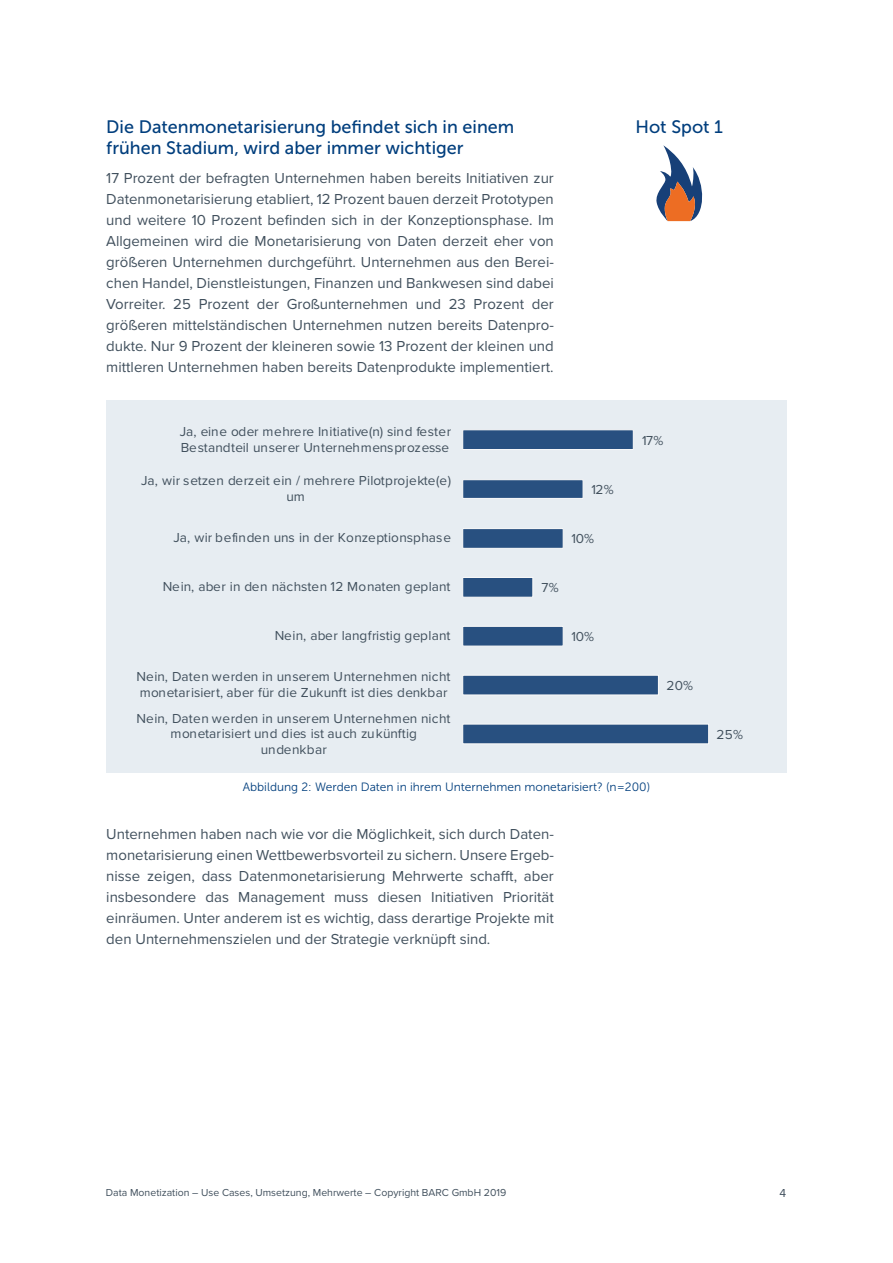
<style>
.page{position:relative;width:893px;height:1263px;background:#fff}
.page>*{position:absolute;margin:0;border:0;box-sizing:border-box;transform-origin:0 0}
.t1{font:18px "Museo Sans 500";color:#003e7d}
.t2{font:15px/21px "Proxima Nova";color:#41505d;text-align:justify}
.t3{font:13.5px/15.6px "Proxima Nova";letter-spacing:.005em;color:#41505d}
.t4{font:12px "Museo Sans 300";color:#003e7d}
.t5{font:12px "Proxima Nova";color:#41505d}
.t6{font:10.5px "Proxima Nova";color:#41505d}
</style>
<div class="page">
<svg style="left:656px;top:145px;width:46px;height:76px"></svg>
<div style="left:106px;top:400px;width:681px;height:373px;background:#e7edf2"></div>
<svg style="left:463px;top:430px;width:246px;height:314px"></svg>
<p class="t1" style="left:106px;top:116px;width:410px">Die Datenmonetarisierung befindet sich in einem</p>
<p class="t1" style="left:635px;top:116px;width:89px">Hot Spot 1</p>
<p class="t1" style="left:106px;top:138px;width:359px">frühen Stadium, wird aber immer wichtiger</p>
<p class="t2" style="left:106px;top:167px;width:449px">17 Prozent der befragten Unternehmen haben bereits Initiativen zur Datenmonetarisierung etabliert, 12 Prozent bauen derzeit Prototypen und weitere 10 Prozent befinden sich in der Konzeptionsphase. Im Allgemeinen wird die Monetarisierung von Daten derzeit eher von größeren Unternehmen durchgeführt. Unternehmen aus den Berei&shy;chen Handel, Dienstleistungen, Finanzen und Bankwesen sind dabei Vorreiter. 25 Prozent der Großunternehmen und 23 Prozent der größeren mittelständischen Unternehmen nutzen bereits Datenpro&shy;dukte. Nur 9 Prozent der kleineren sowie 13 Prozent der kleinen und mittleren Unternehmen haben bereits Datenprodukte implementiert.</p>
<p class="t3" style="left:180px;top:423px;width:273px">Ja, eine oder mehrere Initiative(n) sind fester<br>Bestandteil unserer Unternehmensprozesse</p>
<p class="t3" style="left:141px;top:472px;width:311px;text-align:center">Ja, wir setzen derzeit ein / mehrere Pilotprojekte(e) um</p>
<p class="t3" style="left:173px;top:529px;width:279px">Ja, wir befinden uns in der Konzeptionsphase</p>
<p class="t3" style="left:163px;top:578px;width:289px">Nein, aber in den nächsten 12 Monaten geplant</p>
<p class="t3" style="left:275px;top:627px;width:177px">Nein, aber langfristig geplant</p>
<p class="t3" style="left:137px;top:668px;width:315px">Nein, Daten werden in unserem Unternehmen nicht monetarisiert, aber für die Zukunft ist dies denkbar</p>
<p class="t3" style="left:137px;top:710px;width:315px;text-align:center">Nein, Daten werden in unserem Unternehmen nicht monetarisiert und dies ist auch zukünftig undenkbar</p>
<p class="t4" style="left:243px;top:780px;width:409px">Abbildung 2: Werden Daten in ihrem Unternehmen monetarisiert? (n=200)</p>
<p class="t2" style="left:106px;top:822px;width:449px">Unternehmen haben nach wie vor die Möglichkeit, sich durch Daten&shy;monetarisierung einen Wettbewerbsvorteil zu sichern. Unsere Ergeb&shy;nisse zeigen, dass Datenmonetarisierung Mehrwerte schafft, aber insbesondere das Management muss diesen Initiativen Priorität einräumen. Unter anderem ist es wichtig, dass derartige Projekte mit den Unternehmenszielen und der Strategie verknüpft sind.</p>
<p class="t3" style="left:642px;top:432px;width:23px">17%</p>
<p class="t3" style="left:591px;top:481px;width:24px">12%</p>
<p class="t3" style="left:571px;top:530px;width:24px">10%</p>
<p class="t3" style="left:541px;top:579px;width:19px">7%</p>
<p class="t3" style="left:571px;top:628px;width:24px">10%</p>
<p class="t3" style="left:666px;top:677px;width:28px">20%</p>
<p class="t3" style="left:716px;top:726px;width:28px">25%</p>
<p class="t6" style="left:106px;top:1184px;width:402px">Data Monetization – Use Cases, Umsetzung, Mehrwerte – Copyright BARC GmbH 2019</p>
<p class="t5" style="left:780px;top:1184px;width:8px">4</p>
</div>
